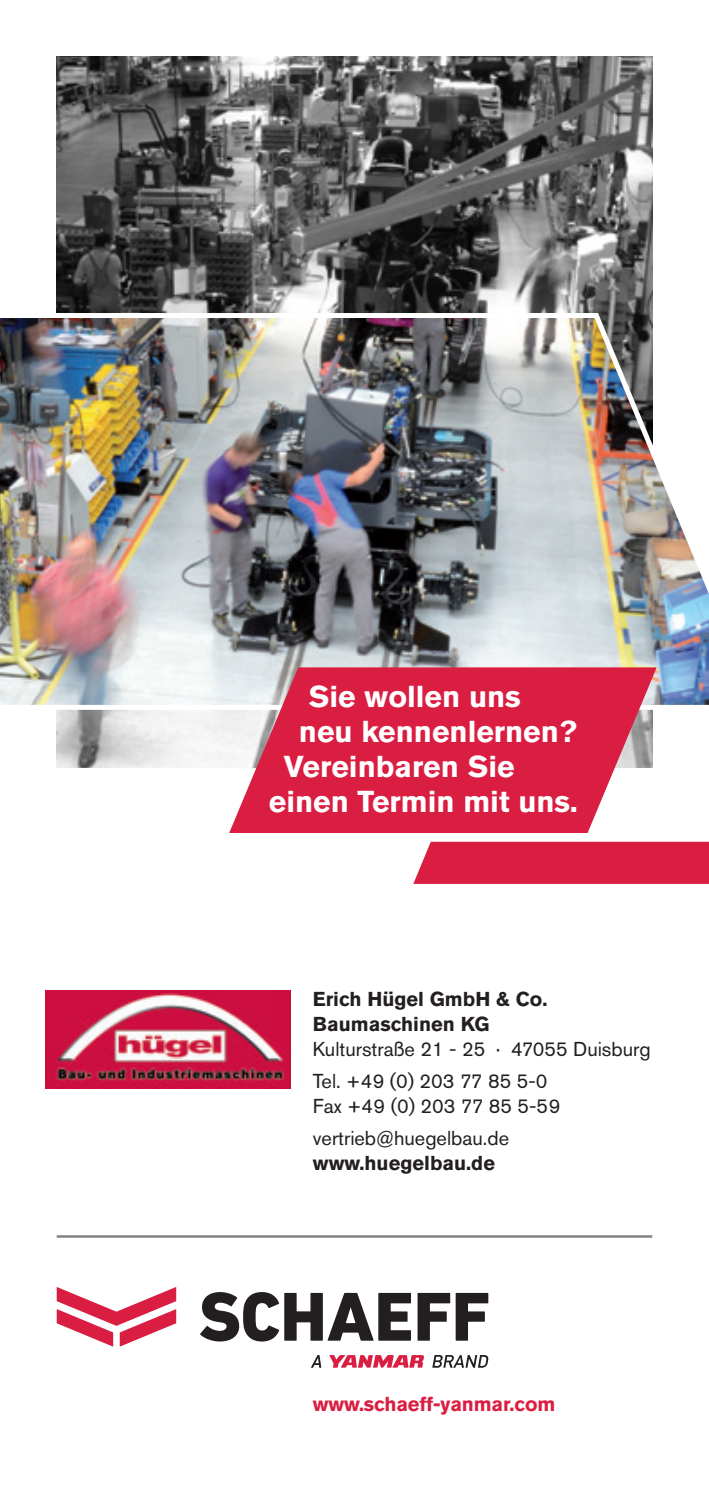
<style>
.page{position:relative;width:709px;height:1489px;background:#fff}
.page>*{position:absolute;margin:0;border:0;box-sizing:border-box;transform-origin:0 0}
.t1{font:700 30px "Akzidenz Grotesk Pro";color:#fff}
.t2{font:20px/25px "Akzidenz Grotesk Pro";color:#231f20}
.t3{font:700 20px/25px "Akzidenz Grotesk Pro";color:#231f20}
.DISCLAIMER_ADDITION{font:700 20px "Akzidenz Grotesk Pro";letter-spacing:-.01em;color:#da1e42}
.s1{font-weight:400}
.s2{font-weight:700}
</style>
<div class="page">
<img style="left:57px;top:57px;width:595px;height:710px">
<img style="left:0;top:309px;width:709px;height:403px">
<svg style="left:229px;top:667px;width:480px;height:216px;fill:#da1e42"></svg>
<img style="left:45px;top:990px;width:245px;height:98px">
<hr style="left:57px;top:1235px;width:595px;height:2px;background:#808285">
<svg style="left:57px;top:1287px;width:119px;height:59px"></svg>
<svg style="left:200px;top:1292px;width:288px;height:49px"></svg>
<svg style="left:329px;top:1355px;width:95px;height:12px"></svg>
<svg style="left:311px;top:1355px;width:10px;height:12px"></svg>
<svg style="left:432px;top:1355px;width:56px;height:12px"></svg>
<p class="t1" style="left:309px;top:677px;width:213px">Sie wollen uns</p>
<p class="t1" style="left:299px;top:712px;width:280px">neu kennenlernen?</p>
<p class="t1" style="left:284px;top:747px;width:232px">Vereinbaren Sie</p>
<p class="t1" style="left:269px;top:782px;width:310px">einen Termin mit uns.</p>
<p class="t3" style="left:313px;top:985px;width:339px">Erich Hügel GmbH &amp; Co.<br>Baumaschinen KG<br><span class="s1">Kulturstraße 21 - 25 · 47055 Duisburg</span></p>
<p class="t2" style="left:313px;top:1068px;width:249px">Tel. +49 (0) 203 77 85 5-0<br>Fax +49 (0) 203 77 85 5-59</p>
<p class="t2" style="left:313px;top:1125px;width:198px">vertrieb@huegelbau.de <span class="s2">www.huegelbau.de</span></p>
<p class="DISCLAIMER_ADDITION" style="left:313px;top:1391px;width:244px">www.schaeff-yanmar.com</p>
</div>
